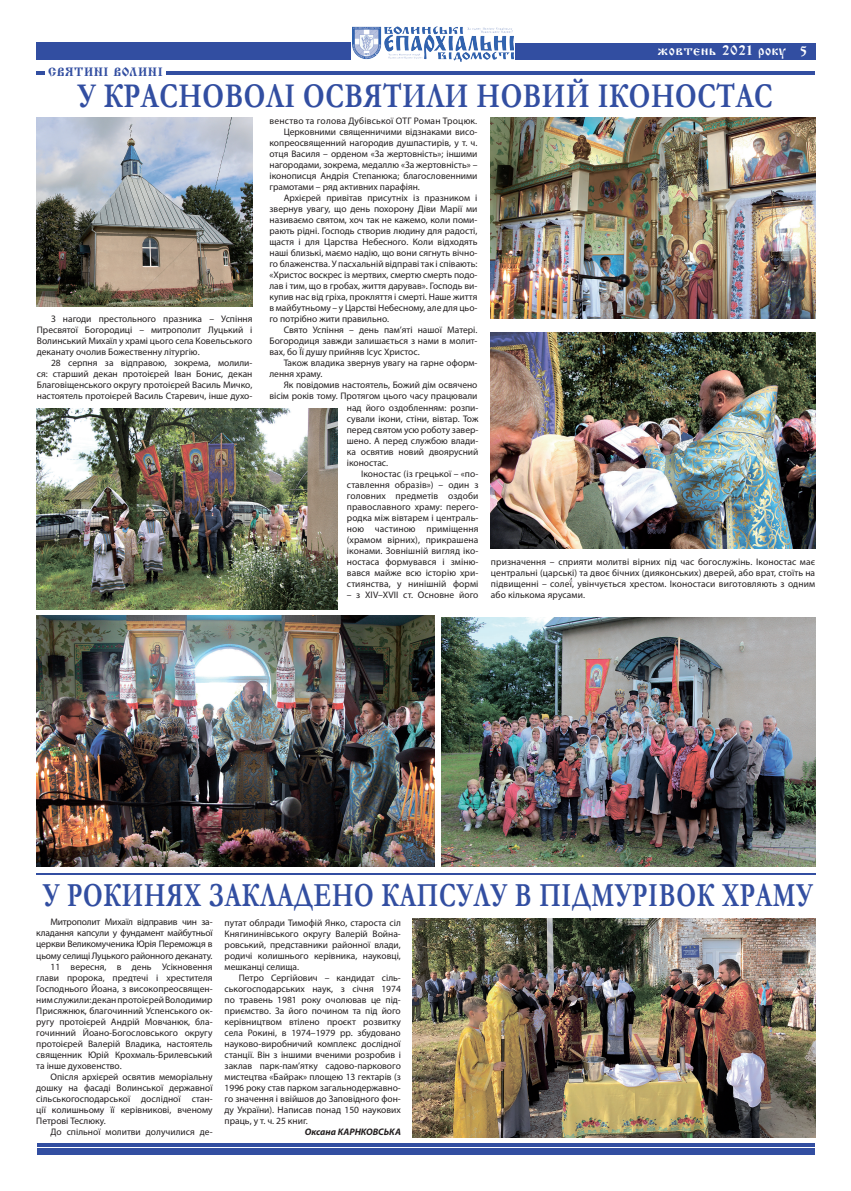
<style>
.page{position:relative;width:851px;height:1191px;background:#fff}
.page>*{position:absolute;margin:0;border:0;box-sizing:border-box;transform-origin:0 0}
.t1{font:700 35px "Garamond";letter-spacing:.02em;color:#324ea1;scale:.78 1}
.t2{font:700 34px "Garamond";letter-spacing:.03em;color:#324ea1;scale:.73 1}
.t3{font:14px "Ukrainian Izhitsa";letter-spacing:.035em;color:#fff}
.t4{font:12px "Ukrainian Izhitsa";letter-spacing:.035em;color:#324ea1}
.t5{font:9.5px/11px "Myriad Pro";color:#231f20;text-align:justify}
.t6{font:9.5px "Myriad Pro";letter-spacing:-.02em;color:#231f20}
.t7{font:9.5px "Myriad Pro";letter-spacing:.02em;color:#231f20}
.t8{font:italic 700 9.5px "Myriad Pro";color:#231f20}
</style>
<div class="page">
<div style="left:38px;top:1149px;width:776px;height:6px;background:#324ea1"></div>
<hr style="left:38px;top:1143px;width:776px;height:3px;background:#324ea1">
<div style="left:36px;top:43px;width:315px;height:17px;background:#324ea1"></div>
<div style="left:515px;top:43px;width:301px;height:16px;background:#324ea1"></div>
<img style="left:469px;top:28px;width:6px;height:32px">
<hr style="left:36px;top:71px;width:779px;height:4px;background:#324ea1">
<div style="left:45px;top:67px;width:121px;height:14px;background:#fff"></div>
<svg style="left:75px;top:42px;width:221px;height:199px"></svg>
<svg style="left:302px;top:26px;width:167px;height:36px"></svg>
<svg style="left:475px;top:27px;width:115px;height:114px"></svg>
<svg style="left:596px;top:59px;width:177px;height:1px"></svg>
<hr style="left:36px;top:873px;width:779px;height:2px;background:#324ea1">
<img style="left:412px;top:918px;width:403px;height:219px">
<img style="left:36px;top:616px;width:398px;height:250px">
<img style="left:491px;top:117px;width:324px;height:202px">
<img style="left:36px;top:117px;width:216px;height:189px">
<img style="left:36px;top:408px;width:302px;height:201px">
<img style="left:491px;top:333px;width:324px;height:216px">
<img style="left:441px;top:617px;width:374px;height:249px">
<h3 class="t3" style="left:658px;top:42px;width:151px">жовтень 2021 року 5</h3>
<p class="t4" style="left:48px;top:65px;width:116px">СВЯТИНI ВОЛИНI</p>
<h1 class="t1" style="left:78px;top:72px;width:892px">У КРАСНОВОЛІ ОСВЯТИЛИ НОВИЙ ІКОНОСТАС</h1>
<p class="t5" style="left:37px;top:313px;width:217px;text-indent:14px">З нагоди престольного празника – Успіння Пресвятої Богородиці – митрополит Луцький і Волинський Михаїл у храмі цього села Ковельського деканату очолив Божественну літургію.</p>
<p class="t5" style="left:37px;top:357px;width:217px;text-indent:14px">28 серпня за відправою, зокрема, молили&shy;ся: старший декан протоієрей Іван Бонис, декан Благовіщенського округу протоієрей Василь Мичко, настоятель протоієрей Василь Старевич, інше духо-</p>
<p class="t7" style="left:269px;top:115px;width:209px">венство та голова Дубівської ОТГ Роман Троцюк.</p>
<p class="t5" style="left:283px;top:126px;width:195px">Церковними священничими відзнаками висо-</p>
<p class="t5" style="left:269px;top:137px;width:209px">копреосвященний нагородив душпастирів, у т. ч.</p>
<p class="t5" style="left:269px;top:148px;width:209px">отця Василя – орденом «За жертовність»; іншими</p>
<p class="t5" style="left:269px;top:159px;width:209px">нагородами, зокрема, медаллю «За жертовність» –</p>
<p class="t5" style="left:269px;top:170px;width:209px">іконописця Андрія Степанюка; благословенними</p>
<p class="t5" style="left:269px;top:181px;width:152px">грамотами – ряд активних парафіян.</p>
<p class="t5" style="left:283px;top:192px;width:195px">Архієрей привітав присутніх із празником і</p>
<p class="t5" style="left:269px;top:203px;width:209px">звернув увагу, що день похорону Діви Марії ми</p>
<p class="t5" style="left:269px;top:214px;width:209px">називаємо святом, хоч так не кажемо, коли поми-</p>
<p class="t5" style="left:269px;top:225px;width:209px">рають рідні. Господь створив людину для радості,</p>
<p class="t5" style="left:269px;top:236px;width:209px">щастя і для Царства Небесного. Коли відходять</p>
<p class="t5" style="left:269px;top:247px;width:209px">наші близькі, маємо надію, що вони сягнуть вічно-</p>
<p class="t5" style="left:269px;top:258px;width:209px">го блаженства. У пасхальній відправі так і співають:</p>
<p class="t5" style="left:269px;top:269px;width:209px">«Христос воскрес із мертвих, смертю смерть подо-</p>
<p class="t5" style="left:269px;top:280px;width:209px">лав і тим, що в гробах, життя дарував». Господь ви-</p>
<p class="t5" style="left:269px;top:291px;width:209px">купив нас від гріха, прокляття і смерті. Наше життя</p>
<p class="t5" style="left:269px;top:302px;width:209px">в майбутньому – у Царстві Небесному, але для цьо-</p>
<p class="t5" style="left:269px;top:313px;width:121px">го потрібно жити правильно.</p>
<p class="t5" style="left:283px;top:324px;width:195px">Свято Успіння – день пам’яті нашої Матері.</p>
<p class="t5" style="left:269px;top:335px;width:209px">Богородиця завжди залишається з нами в молит-</p>
<p class="t5" style="left:269px;top:346px;width:152px">вах, бо Її душу прийняв Ісус Христос.</p>
<p class="t5" style="left:283px;top:357px;width:195px">Також владика звернув увагу на гарне оформ-</p>
<p class="t5" style="left:269px;top:368px;width:55px">лення храму.</p>
<p class="t5" style="left:283px;top:379px;width:195px">Як повідомив настоятель, Божий дім освячено</p>
<p class="t5" style="left:269px;top:390px;width:209px">вісім років тому. Протягом цього часу працювали</p>
<p class="t5" style="left:347px;top:402px;width:133px">над його оздобленням: розпи&shy;сували ікони, стіни, вівтар. Тож перед святом усю роботу завер&shy;шено. А перед службою влади&shy;ка освятив новий двоярусний іконостас.</p>
<p class="t5" style="left:347px;top:468px;width:133px;text-indent:14px">Іконостас (із грецької – «по&shy;ставлення образів») – один з головних предметів оздоби православного храму: перего&shy;родка між вівтарем і централь&shy;ною частиною приміщення (храмом вірних), прикрашена іконами. Зовнішній вигляд іко&shy;ностаса формувався і зміню&shy;вався майже всю історію хри&shy;стиянства, у нинішній формі</p>
<p class="t5" style="left:347px;top:589px;width:133px">– з XIV–XVII ст. Основне його</p>
<p class="t5" style="left:491px;top:556px;width:326px">призначення – сприяти молитві вірних під час богослужінь. Іконостас має центральні (царські) та двоє бічних (дияконських) дверей, або врат, стоїть на підвищенні – солеї, увінчується хрестом. Іконостаси виготовляють з одним або кількома ярусами.</p>
<p class="t5" style="left:570px;top:570px;width:3px">,</p>
<h2 class="t2" style="left:43px;top:872px;width:1055px">У РОКИНЯХ ЗАКЛАДЕНО КАПСУЛУ В ПІДМУРІВОК ХРАМУ</h2>
<p class="t6" style="left:50px;top:916px;width:164px">Митрополит Михаїл відправив чин за-</p>
<p class="t6" style="left:36px;top:927px;width:178px">кладання капсули у фундамент майбутньої</p>
<p class="t6" style="left:36px;top:938px;width:178px">церкви Великомученика Юрія Переможця в</p>
<p class="t6" style="left:36px;top:949px;width:178px">цьому селищі Луцького районного деканату.</p>
<p class="t5" style="left:50px;top:960px;width:163px">11 вересня, в день Усікновення</p>
<p class="t5" style="left:36px;top:971px;width:178px">глави пророка, предтечі і хрестителя</p>
<p class="t5" style="left:36px;top:982px;width:178px">Господнього Йоана, з високопреосвящен-</p>
<p class="t5" style="left:36px;top:993px;width:178px">ним служили: декан протоієрей Володимир</p>
<p class="t5" style="left:36px;top:1004px;width:178px">Присяжнюк, благочинний Успенського ок-</p>
<p class="t5" style="left:36px;top:1015px;width:178px">ругу протоієрей Андрій Мовчанюк, бла-</p>
<p class="t5" style="left:36px;top:1026px;width:178px">гочинний Йоано-Богословського округу</p>
<p class="t5" style="left:36px;top:1037px;width:178px">протоієрей Валерій Владика, настоятель</p>
<p class="t5" style="left:36px;top:1048px;width:178px">священник Юрій Крохмаль-Брилевський</p>
<p class="t5" style="left:36px;top:1059px;width:87px">та інше духовенство.</p>
<p class="t5" style="left:50px;top:1070px;width:163px">Опісля архієрей освятив меморіальну</p>
<p class="t5" style="left:36px;top:1081px;width:178px">дошку на фасаді Волинської державної</p>
<p class="t5" style="left:36px;top:1092px;width:178px">сільськогосподарської дослідної стан-</p>
<p class="t5" style="left:36px;top:1103px;width:178px">ції колишньому її керівникові, вченому</p>
<p class="t5" style="left:36px;top:1114px;width:71px">Петрові Теслюку.</p>
<p class="t5" style="left:50px;top:1125px;width:163px">До спільної молитви долучилися де-</p>
<p class="t5" style="left:224px;top:916px;width:178px">путат облради Тимофій Янко, староста сіл Княгининівського округу Валерій Война&shy;ровський, представники районної влади, родичі колишнього керівника, науковці, мешканці селища.</p>
<p class="t5" style="left:224px;top:971px;width:178px;text-indent:14px">Петро Сергійович – кандидат сіль&shy;ськогосподарських наук, з січня 1974 по травень 1981 року очолював це під&shy;приємство. За його почином та під його керівництвом втілено проєкт розвитку села Рокині, в 1974–1979 рр. збудовано науково-виробничий комплекс дослідної станції. Він з іншими вченими розробив і заклав парк-пам’ятку садово-паркового мистецтва «Байрак» площею 13 гектарів (з 1996 року став парком загальнодержавно&shy;го значення і ввійшов до Заповідного фон&shy;ду України). Написав понад 150 наукових праць, у т. ч. 25 книг.</p>
<p class="t8" style="left:304px;top:1125px;width:98px">Оксана КАРНКОВСЬКА</p>
</div>
